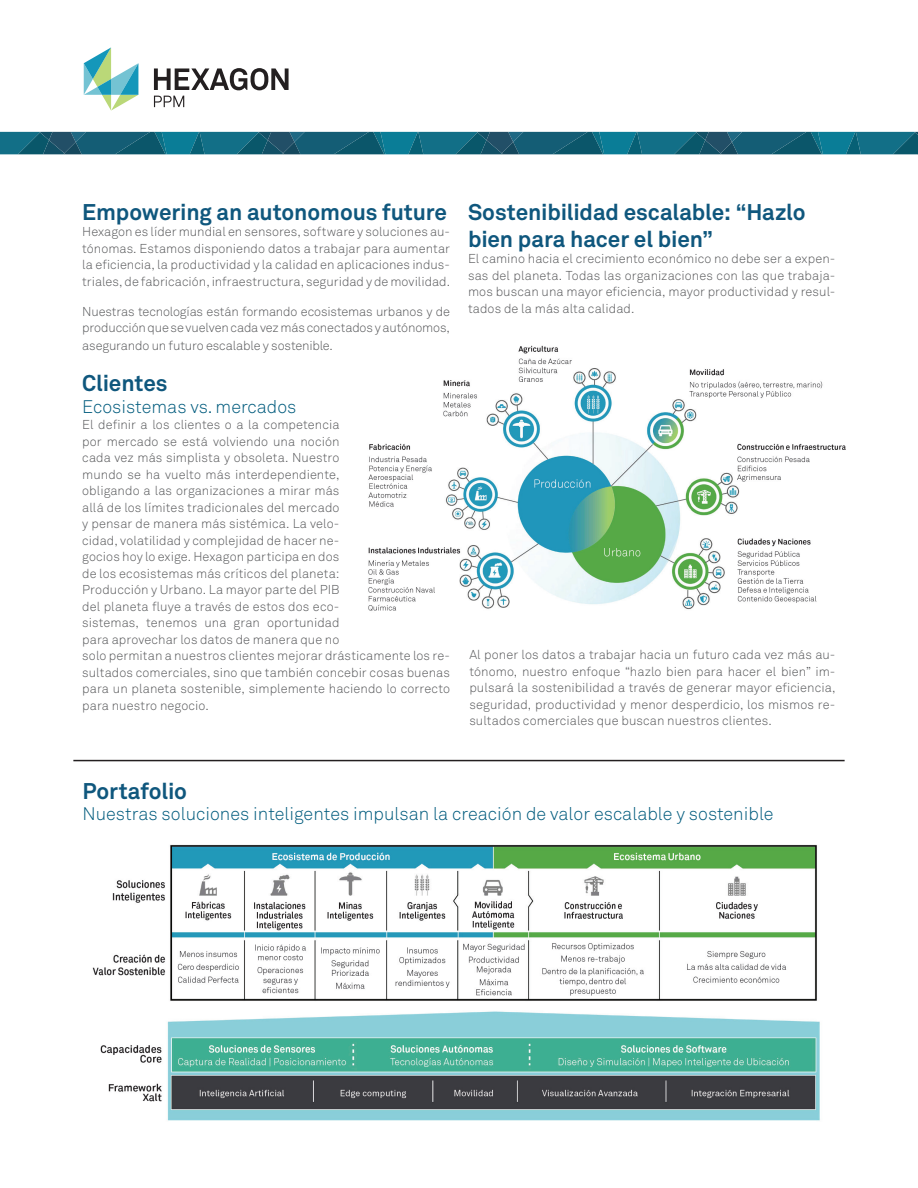
<style>
.page{position:relative;width:918px;height:1188px;background:#fff}
.page>*{position:absolute;margin:0;border:0;box-sizing:border-box;transform-origin:0 0}
.t1{font:700 22.5px/27px "Akkurat Pro";letter-spacing:-.005em;color:#0f577d}
.t2{font:18px "Akkurat Light Pro";color:#005b7d}
.t3{font:12.75px/16.5px "Akkurat Light Pro";letter-spacing:.005em;color:#57585a;text-align:justify}
</style>
<div class="page">
<svg style="left:0;top:132px;width:918px;height:22px;background:#12647a"></svg>
<hr style="left:73px;top:760px;width:772px;height:1px;background:#231f20">
<img style="left:92px;top:844px;width:728px;height:277px">
<img style="left:368px;top:345px;width:478px;height:266px">
<svg style="left:84px;top:47px;width:54px;height:64px"></svg>
<svg style="left:154px;top:68px;width:135px;height:22px"></svg>
<svg style="left:154px;top:96px;width:30px;height:11px"></svg>
<h1 class="t1" style="left:82px;top:199px;width:366px">Empowering an autonomous future</h1>
<p class="t3" style="left:82px;top:224px;width:369px">Hexagon es líder mundial en sensores, software y soluciones au&shy;tónomas. Estamos disponiendo datos a trabajar para aumentar la eficiencia, la productividad y la calidad en aplicaciones indus&shy;triales, de fabricación, infraestructura, seguridad y de movilidad.</p>
<p class="t3" style="left:82px;top:303px;width:369px">Nuestras tecnologías están formando ecosistemas urbanos y de producción que se vuelven cada vez más conectados y autónomos,</p>
<p class="t3" style="left:82px;top:338px;width:252px">asegurando un futuro escalable y sostenible.</p>
<h1 class="t1" style="left:82px;top:370px;width:87px">Clientes</h1>
<h2 class="t2" style="left:82px;top:396px;width:216px">Ecosistemas vs. mercados</h2>
<p class="t3" style="left:82px;top:417px;width:369px;text-align:left">El definir a los clientes o a la competencia<br>por mercado se está volviendo una noción<br>cada vez más simplista y obsoleta. Nuestro<br>mundo se ha vuelto más interdependiente,<br>obligando a las organizaciones a mirar más<br>allá de los límites tradicionales del mercado<br>y pensar de manera más sistémica. La velo-<br>cidad, volatilidad y complejidad de hacer ne-<br>gocios hoy lo exige. Hexagon participa en dos<br>de los ecosistemas más críticos del planeta:<br>Producción y Urbano. La mayor parte del PIB<br>del planeta fluye a través de estos dos eco-<br>sistemas, tenemos una gran oportunidad<br>para aprovechar los datos de manera que no<br>solo permitan a nuestros clientes mejorar drásticamente los re&shy;sultados comerciales, sino que también concebir cosas buenas para un planeta sostenible, simplemente haciendo lo correcto para nuestro negocio.</p>
<h1 class="t1" style="left:468px;top:199px;width:339px">Sostenibilidad escalable: “Hazlo bien para hacer el bien”</h1>
<p class="t3" style="left:468px;top:251px;width:369px">El camino hacia el crecimiento económico no debe ser a expen&shy;sas del planeta. Todas las organizaciones con las que trabaja&shy;mos buscan una mayor eficiencia, mayor productividad y resul&shy;tados de la más alta calidad.</p>
<p class="t3" style="left:469px;top:647px;width:368px">Al poner los datos a trabajar hacia un futuro cada vez más au&shy;tónomo, nuestro enfoque “hazlo bien para hacer el bien” im&shy;pulsará la sostenibilidad a través de generar mayor eficiencia, seguridad, productividad y menor desperdicio, los mismos re&shy;sultados comerciales que buscan nuestros clientes.</p>
<h1 class="t1" style="left:82px;top:778px;width:106px">Portafolio</h1>
<h2 class="t2" style="left:82px;top:803px;width:693px">Nuestras soluciones inteligentes impulsan la creación de valor escalable y sostenible</h2>
</div>
